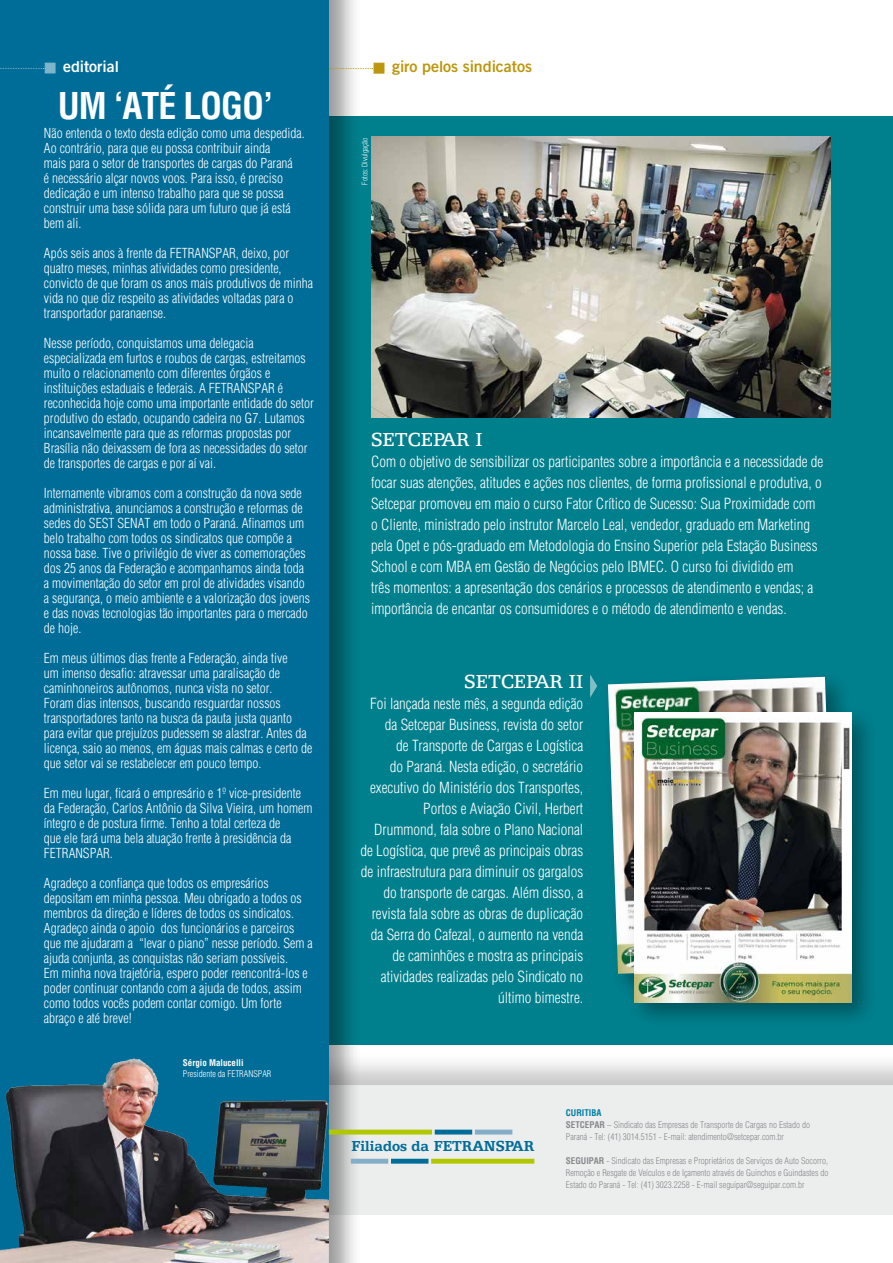
<style>
.page{position:relative;width:893px;height:1263px;background:#fff}
.page>*{position:absolute;margin:0;border:0;box-sizing:border-box;transform-origin:0 0}
.t1{font:700 condensed 36px "Helvetica";letter-spacing:-.03em;color:#fff}
.t2{font:19.5px "ATF Antique";color:#fff}
.t3{font:700 15.15px "Goethe Gothic";color:#bc960c}
.t4{font:300 condensed 15px/21px "Helvetica";color:#fff}
.t5{font:700 15px "ATF Antique";color:#006d99}
.t6{font:700 15px "Goethe Gothic";color:#fff}
.t7{font:300 condensed 13.5px/15px "Helvetica";color:#fff}
.t8{font:300 condensed 9px/12px "Helvetica";color:#88898b}
.t9{font:300 condensed 9px "Helvetica";color:#fff}
.t10{font:700 condensed 9px "Helvetica";color:#fff}
.t11{font:300 condensed 7.5px "Helvetica";color:#fff}
.s1{font-weight:700;color:#007ea5}
.s2{font-weight:700}
</style>
<div class="page">
<div style="left:315px;top:117px;width:578px;height:928px;background:#00808d"></div>
<img style="left:371px;top:137px;width:459px;height:280px">
<div style="left:278px;top:1051px;width:615px;height:168px;background:#000;opacity:.22"></div>
<div style="left:362px;top:1085px;width:531px;height:130px;background:#eceded"></div>
<div style="left:0;top:0;width:362px;height:1263px;background:#000;opacity:.4"></div>
<div style="left:0;top:0;width:329px;height:1045px;background:#006d99"></div>
<div style="left:374px;top:63px;width:10px;height:10px;background:#bc960c;border:1px solid #bc960c"></div>
<svg style="left:329px;top:68px;width:44px;height:1px"></svg>
<div style="left:45px;top:63px;width:10px;height:10px;background:#7fb5cb"></div>
<svg style="left:0;top:68px;width:44px;height:1px"></svg>
<svg style="left:329px;top:1129px;width:103px;height:5px"></svg>
<svg style="left:435px;top:1129px;width:37px;height:5px"></svg>
<svg style="left:475px;top:1129px;width:37px;height:5px"></svg>
<svg style="left:431px;top:1159px;width:103px;height:5px"></svg>
<svg style="left:391px;top:1159px;width:37px;height:5px"></svg>
<svg style="left:351px;top:1159px;width:37px;height:5px"></svg>
<img style="left:0;top:1045px;width:329px;height:218px">
<svg style="left:590px;top:674px;width:7px;height:24px"></svg>
<img style="left:608px;top:677px;width:227px;height:297px">
<div style="left:627px;top:705px;width:252px;height:324px;background:#000;opacity:.35"></div>
<img style="left:634px;top:713px;width:218px;height:289px">
<p class="t6" style="left:63px;top:57px;width:57px">editorial</p>
<h1 class="t1" style="left:58px;top:84px;width:217px">UM ‘ATÉ LOGO’</h1>
<p class="t7" style="left:44px;top:125px;width:262px">Não entenda o texto desta edição como uma despedida.<br>Ao contrário, para que eu possa contribuir ainda<br>mais para o setor de transportes de cargas do Paraná<br>é necessário alçar novos voos. Para isso, é preciso dedicação e um intenso trabalho para que se possa construir uma base sólida para um futuro que já está bem ali.</p>
<p class="t7" style="left:44px;top:245px;width:271px">Após seis anos à frente da FETRANSPAR, deixo, por quatro meses, minhas atividades como presidente, convicto de que foram os anos mais produtivos de minha vida no que diz respeito as atividades voltadas para o transportador paranaense.</p>
<p class="t7" style="left:44px;top:335px;width:271px">Nesse período, conquistamos uma delegacia especializada em furtos e roubos de cargas, estreitamos muito o relacionamento com diferentes órgãos e instituições estaduais e federais. A FETRANSPAR é reconhecida hoje como uma importante entidade do setor produtivo do estado, ocupando cadeira no G7. Lutamos incansavelmente para que as reformas propostas por Brasília não deixassem de fora as necessidades do setor de transportes de cargas e por aí vai.</p>
<p class="t7" style="left:44px;top:485px;width:268px">Internamente vibramos com a construção da nova sede administrativa, anunciamos a construção e reformas de sedes do SEST SENAT em todo o Paraná. Afinamos um belo trabalho com todos os sindicatos que compõe a nossa base. Tive o privilégio de viver as comemorações dos 25 anos da Federação e acompanhamos ainda toda a movimentação do setor em prol de atividades visando a segurança, o meio ambiente e a valorização dos jovens e das novas tecnologias tão importantes para o mercado de hoje.</p>
<p class="t7" style="left:44px;top:650px;width:270px">Em meus últimos dias frente a Federação, ainda tive<br>um imenso desafio: atravessar uma paralisação de caminhoneiros autônomos, nunca vista no setor.<br>Foram dias intensos, buscando resguardar nossos transportadores tanto na busca da pauta justa quanto para evitar que prejuízos pudessem se alastrar. Antes da licença, saio ao menos, em águas mais calmas e certo de que setor vai se restabelecer em pouco tempo.</p>
<p class="t7" style="left:44px;top:785px;width:270px">Em meu lugar, ficará o empresário e 1º vice-presidente da Federação, Carlos Antônio da Silva Vieira, um homem íntegro e de postura firme. Tenho a total certeza de<br>que ele fará uma bela atuação frente à presidência da FETRANSPAR.</p>
<p class="t7" style="left:44px;top:875px;width:270px">Agradeço a confiança que todos os empresários depositam em minha pessoa. Meu obrigado a todos os membros da direção e líderes de todos os sindicatos.<br>Agradeço ainda o apoio dos funcionários e parceiros que me ajudaram a “levar o piano” nesse período. Sem a ajuda conjunta, as conquistas não seriam possíveis.<br>Em minha nova trajetória, espero poder reencontrá-los e poder continuar contando com a ajuda de todos, assim como todos vocês podem contar comigo. Um forte abraço e até breve!</p>
<p class="t10" style="left:183px;top:1057px;width:62px">Sérgio Malucelli</p>
<p class="t9" style="left:183px;top:1068px;width:90px">Presidente da FETRANSPAR</p>
<p class="t3" style="left:392px;top:57px;width:142px">giro pelos sindicatos</p>
<p class="t11" style="left:360px;top:185px;width:49px;rotate:-90deg">Fotos: Divulgação</p>
<h2 class="t2" style="left:371px;top:429px;width:113px">SETCEPAR I</h2>
<p class="t4" style="left:371px;top:451px;width:454px">Com o objetivo de sensibilizar os participantes sobre a importância e a necessidade de focar suas atenções, atitudes e ações nos clientes, de forma profissional e produtiva, o Setcepar promoveu em maio o curso Fator Crítico de Sucesso: Sua Proximidade com o Cliente, ministrado pelo instrutor Marcelo Leal, vendedor, graduado em Marketing pela Opet e pós-graduado em Metodologia do Ensino Superior pela Estação Business School e com MBA em Gestão de Negócios pelo IBMEC. O curso foi dividido em<br>três momentos: a apresentação dos cenários e processos de atendimento e vendas; a importância de encantar os consumidores e o método de atendimento e vendas.</p>
<h2 class="t2" style="left:464px;top:671px;width:120px">SETCEPAR II</h2>
<p class="t4" style="left:360px;top:693px;width:224px;text-align:right">Foi lançada neste mês, a segunda edição da Setcepar Business, revista do setor<br>de Transporte de Cargas e Logística<br>do Paraná. Nesta edição, o secretário executivo do Ministério dos Transportes, Portos e Aviação Civil, Herbert Drummond, fala sobre o Plano Nacional de Logística, que prevê as principais obras de infraestrutura para diminuir os gargalos do transporte de cargas. Além disso, a revista fala sobre as obras de duplicação da Serra do Cafezal, o aumento na venda de caminhões e mostra as principais atividades realizadas pelo Sindicato no último bimestre.</p>
<p class="t5" style="left:352px;top:1137px;width:184px">Filiados da FETRANSPAR</p>
<p class="t8" style="left:566px;top:1107px;width:246px"><span class="s1">CURITIBA<br></span><span class="s2">SETCEPAR</span> – Sindicato das Empresas de Transporte de Cargas no Estado do<br>Paraná - Tel: (41) 3014.5151 - E-mail: atendimento@setcepar.com.br</p>
<p class="t8" style="left:566px;top:1155px;width:264px;text-align:justify"><span class="s2">SEGUIPAR</span> - Sindicato das Empresas e Proprietários de Serviços de Auto Socorro, Remoção e Resgate de Veículos e de Içamento através de Guinchos e Guindastes do Estado do Paraná - Tel: (41) 3023.2258 - E-mail seguipar@seguipar.com.br</p>
</div>
